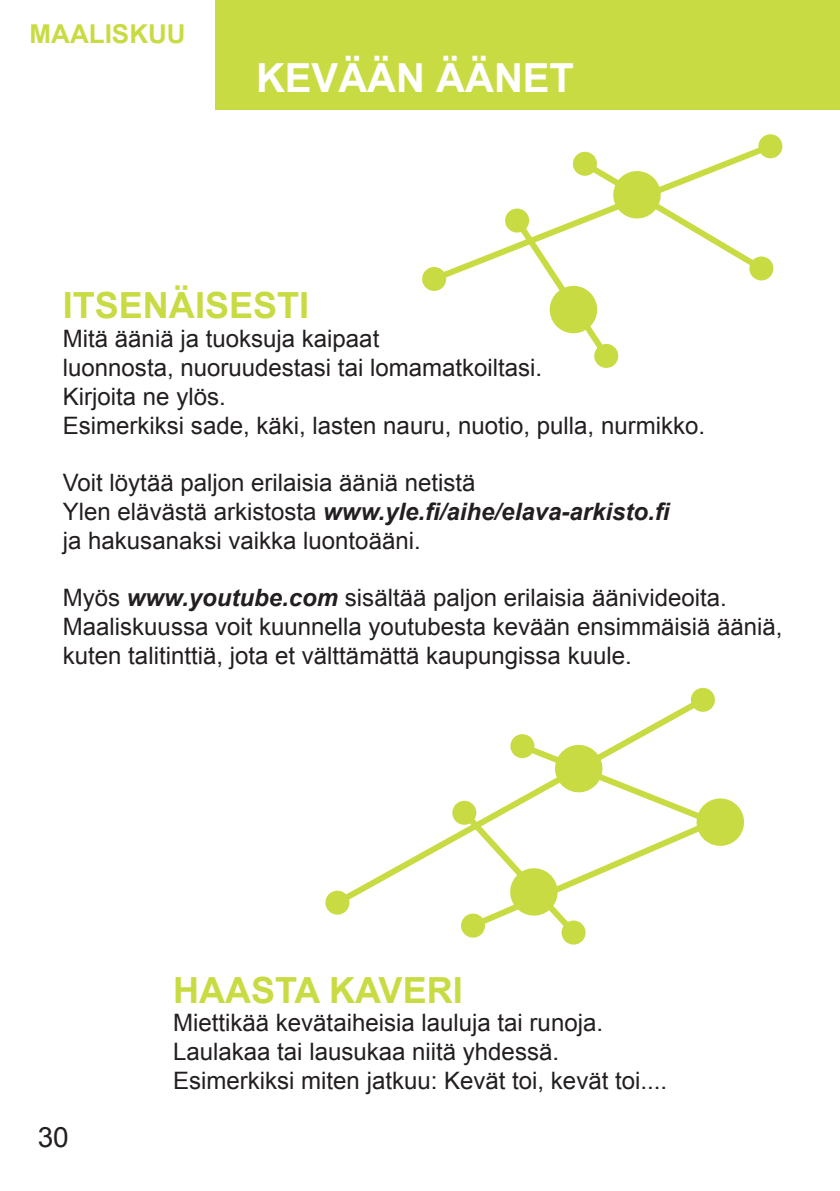
<style>
.page{position:relative;width:840px;height:1191px;background:#fff}
.page>*{position:absolute;margin:0;border:0;box-sizing:border-box;transform-origin:0 0}
.t1{font:700 40px "Arial";color:#fff}
.t2{font:700 36px "Arial";color:#c9db43}
.t3{font:28px "Arial";color:#231f20}
.t4{font:700 26px "Arial";color:#c9db43}
.t5{font:24px/28.8px "Arial";color:#231f20}
.s1{font-weight:700;font-style:italic}
</style>
<div class="page">
<div style="left:215px;top:0;width:624px;height:109px;background:#c9db43"></div>
<svg style="left:561px;top:920px;width:24px;height:25px"></svg>
<svg style="left:351px;top:704px;width:337px;height:195px"></svg>
<svg style="left:325px;top:890px;width:26px;height:25px"></svg>
<svg style="left:688px;top:687px;width:27px;height:25px"></svg>
<svg style="left:455px;top:732px;width:289px;height:209px"></svg>
<svg style="left:447px;top:248px;width:56px;height:29px"></svg>
<svg style="left:422px;top:267px;width:25px;height:24px"></svg>
<svg style="left:503px;top:134px;width:280px;height:234px"></svg>
<div style="left:615px;top:173px;width:43px;height:43px;background:#c9db43;border-radius:50%"></div>
<div style="left:612px;top:170px;width:49px;height:49px;border:6px solid #c9db43;border-radius:50%"></div>
<div style="left:552px;top:288px;width:42px;height:43px;background:#c9db43;border-radius:50%"></div>
<div style="left:549px;top:285px;width:48px;height:49px;border:6px solid #c9db43;border-radius:50%"></div>
<p class="t4" style="left:30px;top:17px;width:157px">MAALISKUU</p>
<h1 class="t1" style="left:256px;top:51px;width:319px">KEVÄÄN ÄÄNET</h1>
<h2 class="t2" style="left:63px;top:282px;width:248px">ITSENÄISESTI</h2>
<p class="t5" style="left:63px;top:324px;width:643px">Mitä ääniä ja tuoksuja kaipaat<br>luonnosta, nuoruudestasi tai lomamatkoiltasi.<br>Kirjoita ne ylös.<br>Esimerkiksi sade, käki, lasten nauru, nuotio, pulla, nurmikko.</p>
<p class="t5" style="left:63px;top:468px;width:609px">Voit löytää paljon erilaisia ääniä netistä<br>Ylen elävästä arkistosta <span class="s1">www.yle.fi/aihe/elava-arkisto.fi </span>ja hakusanaksi vaikka luontoääni.</p>
<p class="t5" style="left:63px;top:584px;width:720px">Myös <span class="s1">www.youtube.com</span> sisältää paljon erilaisia äänivideoita.<br>Maaliskuussa voit kuunnella youtubesta kevään ensimmäisiä ääniä, kuten talitinttiä, jota et välttämättä kaupungissa kuule.</p>
<p class="t3" style="left:38px;top:1119px;width:33px">30</p>
<h2 class="t2" style="left:173px;top:966px;width:291px">HAASTA KAVERI</h2>
<p class="t5" style="left:173px;top:1008px;width:495px">Miettikää kevätaiheisia lauluja tai runoja.<br>Laulakaa tai lausukaa niitä yhdessä.<br>Esimerkiksi miten jatkuu: Kevät toi, kevät toi....</p>
</div>
